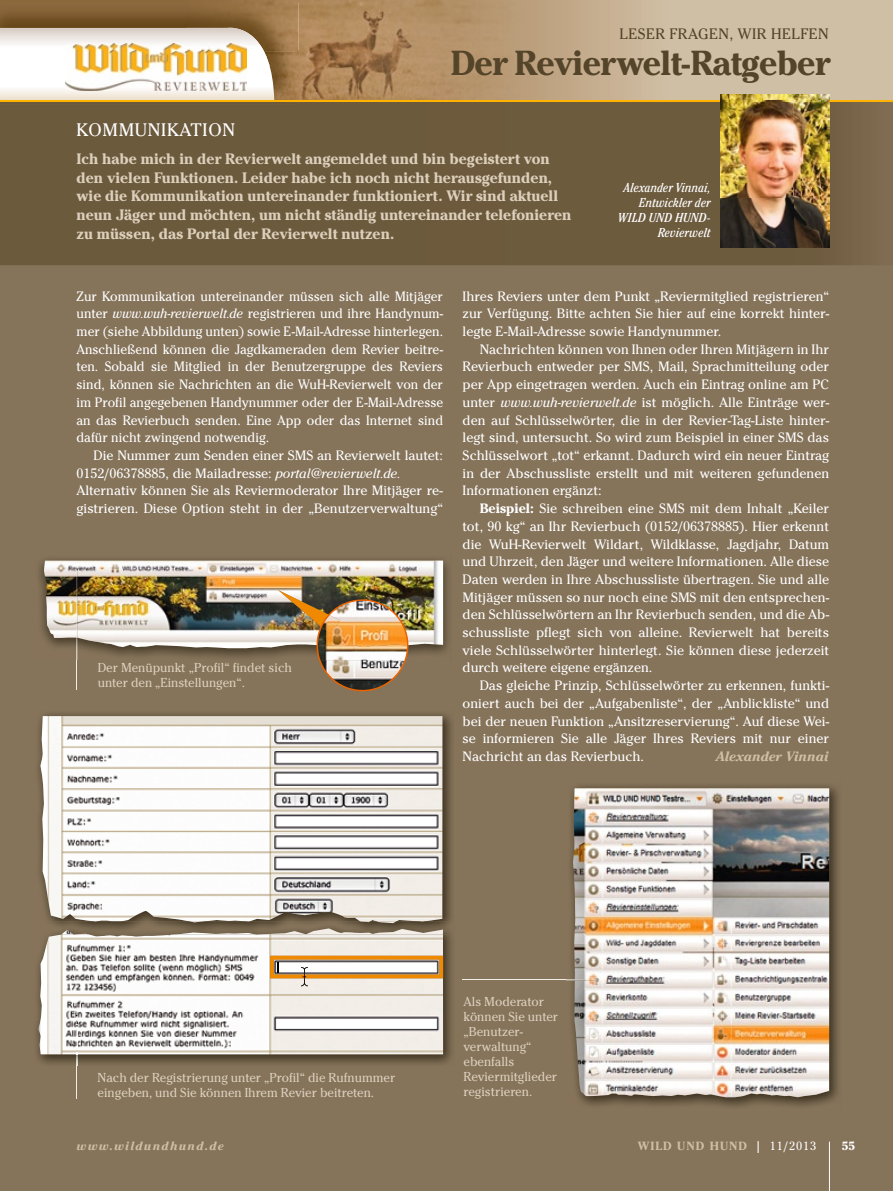
<style>
.page{position:relative;width:893px;height:1191px;background:#fff}
.page>*{position:absolute;margin:0;border:0;box-sizing:border-box;transform-origin:0 0}
.t1{font:700 34.5px "Cheltenham ITC Pro";letter-spacing:-.02em;color:#544429}
.t2{font:18px "Cheltenham ITC Pro";letter-spacing:.04em;color:#fff}
.t3{font:700 15px/18.8px "Cheltenham ITC Pro";color:#dcd0bd}
.t4{font:15px "Cheltenham ITC Pro";letter-spacing:.04em;color:#544429}
.t5{font:13.5px/17.7px "Cheltenham ITC Pro";color:#fff;text-align:justify}
.t6{font:13.5px/17.7px "Cheltenham ITC Pro";color:#fff;text-align:justify;scale:.96 1}
.t7{font:italic 700 13.5px "Cheltenham ITC Pro";letter-spacing:-.005em;color:#cfbfa5}
.t8{font:12.9px/15px "Cheltenham ITC Pro";color:#dcd0bd}
.t9{font:italic condensed 12.9px/15px "Cheltenham ITC Pro";letter-spacing:.005em;color:#fff;text-align:right}
.t10{font:700 11.85px "Cheltenham ITC Pro";letter-spacing:.085em;color:#cfbfa5}
.t11{font:italic 700 11.85px "Cheltenham ITC Pro";letter-spacing:.1em;color:#cfbfa5}
.t12{font:700 11.85px "Cheltenham ITC Pro";color:#fff}
.s1{font-style:italic}
.s2{font-weight:700}
.s3{color:#fff}
.s4{font-weight:400;color:#fff}
</style>
<div class="page">
<div style="left:0;top:66px;width:893px;height:1125px;background:#85735a"></div>
<div style="left:0;top:102px;width:876px;height:163px;background:#6c5a3d"></div>
<svg style="left:0;top:0;width:893px;height:100px;background:#cab79b"></svg>
<img style="left:186px;top:0;width:98px;height:3px">
<img style="left:284px;top:0;width:197px;height:50px">
<div style="left:481px;top:0;width:49px;height:100px;background:#b99a76"></div>
<img style="left:298px;top:50px;width:183px;height:50px">
<img style="left:0;top:102px;width:298px;height:2px">
<img style="left:0;top:3px;width:186px;height:25px">
<img style="left:186px;top:3px;width:112px;height:49px">
<img style="left:274px;top:52px;width:24px;height:48px">
<svg style="left:0;top:28px;width:274px;height:72px"></svg>
<img style="left:65px;top:44px;width:182px;height:46px">
<hr style="left:0;top:100px;width:893px;height:2px;background:#ffb200">
<img style="left:721px;top:94px;width:108px;height:153px">
<hr style="left:77px;top:571px;width:1px;height:119px;background:#f0ece6">
<img style="left:39px;top:559px;width:409px;height:101px">
<svg style="left:77px;top:648px;width:1px;height:12px"></svg>
<img style="left:44px;top:560px;width:399px;height:88px">
<img style="left:77px;top:571px;width:1px;height:66px">
<img style="left:278px;top:590px;width:62px;height:44px">
<img style="left:320px;top:660px;width:46px;height:30px">
<img style="left:317px;top:645px;width:90px;height:15px">
<img style="left:338px;top:600px;width:24px;height:7px">
<img style="left:321px;top:615px;width:19px;height:19px">
<hr style="left:77px;top:1015px;width:1px;height:84px;background:#f0ece6">
<img style="left:38px;top:714px;width:414px;height:207px">
<img style="left:40px;top:716px;width:402px;height:205px">
<hr style="left:463px;top:979px;width:133px;height:1px;background:#f0ece6">
<img style="left:566px;top:786px;width:272px;height:321px">
<img style="left:573px;top:788px;width:256px;height:309px">
<svg style="left:566px;top:979px;width:30px;height:1px"></svg>
<hr style="left:829px;top:1141px;width:1px;height:50px;background:#fff">
<img style="left:36px;top:921px;width:416px;height:144px">
<img style="left:94px;top:921px;width:330px;height:2px">
<img style="left:38px;top:934px;width:405px;height:120px">
<img style="left:77px;top:1015px;width:1px;height:39px">
<img style="left:61px;top:928px;width:382px;height:6px">
<img style="left:301px;top:978px;width:7px;height:8px">
<svg style="left:270px;top:955px;width:173px;height:23px;background:#d7b384"></svg>
<p class="t4" style="left:619px;top:24px;width:211px">LESER FRAGEN, WIR HELFEN</p>
<h1 class="t1" style="left:451px;top:42px;width:381px">Der Revierwelt-Ratgeber</h1>
<h2 class="t2" style="left:77px;top:119px;width:160px">KOMMUNIKATION</h2>
<p class="t3" style="left:77px;top:149px;width:496px">Ich habe mich in der Revierwelt angemeldet und bin begeistert von den vielen Funktionen. Leider habe ich noch nicht herausgefunden, wie die Kommunikation untereinander funktioniert. Wir sind aktuell neun Jäger und möchten, um nicht ständig untereinander telefonieren zu müssen, das Portal der Revierwelt nutzen.</p>
<p class="t9" style="left:618px;top:180px;width:94px">Alexander Vinnai,<br>Entwickler der<br>WILD UND HUND-<br>Revierwelt</p>
<p class="t6" style="left:77px;top:287px;width:383px">Zur Kommunikation untereinander müssen sich alle Mitjäger unter <span class="s1">www.wuh-revierwelt.de</span> registrieren und ihre Handynum&shy;mer (siehe Abbildung unten) sowie E-Mail-Adresse hinterlegen.<br>Anschließend können die Jagdkameraden dem Revier beitre&shy;ten. Sobald sie Mitglied in der Benutzergruppe des Reviers sind, können sie Nachrichten an die WuH-Revierwelt von der im Profil angegebenen Handynummer oder der E-Mail-Adresse an das Revierbuch senden. Eine App oder das Internet sind dafür nicht zwingend notwendig.</p>
<p class="t5" style="left:77px;top:446px;width:368px;text-align:left;text-indent:17px">Die Nummer zum Senden einer SMS an Revierwelt lautet:<br>0152/06378885, die Mailadresse: <span class="s1">portal@revierwelt.de.<br></span>Alternativ können Sie als Reviermoderator Ihre Mitjäger re&shy;gistrieren. Diese Option steht in der „Benutzerverwaltung“</p>
<p class="t8" style="left:98px;top:660px;width:196px">Der Menüpunkt „Profil“ findet sich unter den „Einstellungen“.</p>
<p class="t5" style="left:463px;top:287px;width:368px">Ihres Reviers unter dem Punkt „Reviermitglied registrieren“ zur Verfügung. Bitte achten Sie hier auf eine korrekt hinter&shy;legte E-Mail-Adresse sowie Handynummer.</p>
<p class="t5" style="left:463px;top:340px;width:368px;text-indent:17px">Nachrichten können von Ihnen oder Ihren Mitjägern in Ihr Revierbuch entweder per SMS, Mail, Sprachmitteilung oder per App eingetragen werden. Auch ein Eintrag online am PC unter <span class="s1">www.wuh-revierwelt.de</span> ist möglich. Alle Einträge wer&shy;den auf Schlüsselwörter, die in der Revier-Tag-Liste hinter&shy;legt sind, untersucht. So wird zum Beispiel in einer SMS das Schlüsselwort „tot“ erkannt. Dadurch wird ein neuer Eintrag in der Abschussliste erstellt und mit weiteren gefundenen Informationen ergänzt:</p>
<p class="t5" style="left:463px;top:499px;width:368px;text-indent:17px"><span class="s2">Beispiel:</span> Sie schreiben eine SMS mit dem Inhalt „Keiler tot, 90 kg“ an Ihr Revierbuch (0152/06378885). Hier erkennt die WuH-Revierwelt Wildart, Wildklasse, Jagdjahr, Datum und Uhrzeit, den Jäger und weitere Informationen. Alle diese Daten werden in Ihre Abschussliste übertragen. Sie und alle Mitjäger müssen so nur noch eine SMS mit den entsprechen&shy;den Schlüsselwörtern an Ihr Revierbuch senden, und die Ab&shy;schussliste pflegt sich von alleine. Revierwelt hat bereits viele Schlüsselwörter hinterlegt. Sie können diese jederzeit durch weitere eigene ergänzen.</p>
<p class="t5" style="left:463px;top:676px;width:368px;text-indent:17px">Das gleiche Prinzip, Schlüsselwörter zu erkennen, funkti&shy;oniert auch bei der „Aufgabenliste“, der „Anblickliste“ und bei der neuen Funktion „Ansitzreservierung“. Auf diese Wei&shy;se informieren Sie alle Jäger Ihres Reviers mit nur einer Nachricht an das Revierbuch.</p>
<p class="t7" style="left:716px;top:748px;width:114px">Alexander Vinnai</p>
<p class="t8" style="left:98px;top:1070px;width:299px">Nach der Registrierung unter „Profil“ die Rufnummer eingeben, und Sie können Ihrem Revier beitreten.</p>
<p class="t8" style="left:463px;top:994px;width:96px">Als Moderator können Sie unter „Benutzer&shy;verwaltung“ ebenfalls<br>Reviermitglieder registrieren.</p>
<p class="t11" style="left:77px;top:1138px;width:149px">www.wildundhund.de</p>
<p class="t10" style="left:638px;top:1138px;width:180px">WILD UND HUND <span class="s3">|</span> <span class="s4">11/2013</span></p>
<p class="t12" style="left:842px;top:1138px;width:15px">55</p>
</div>
